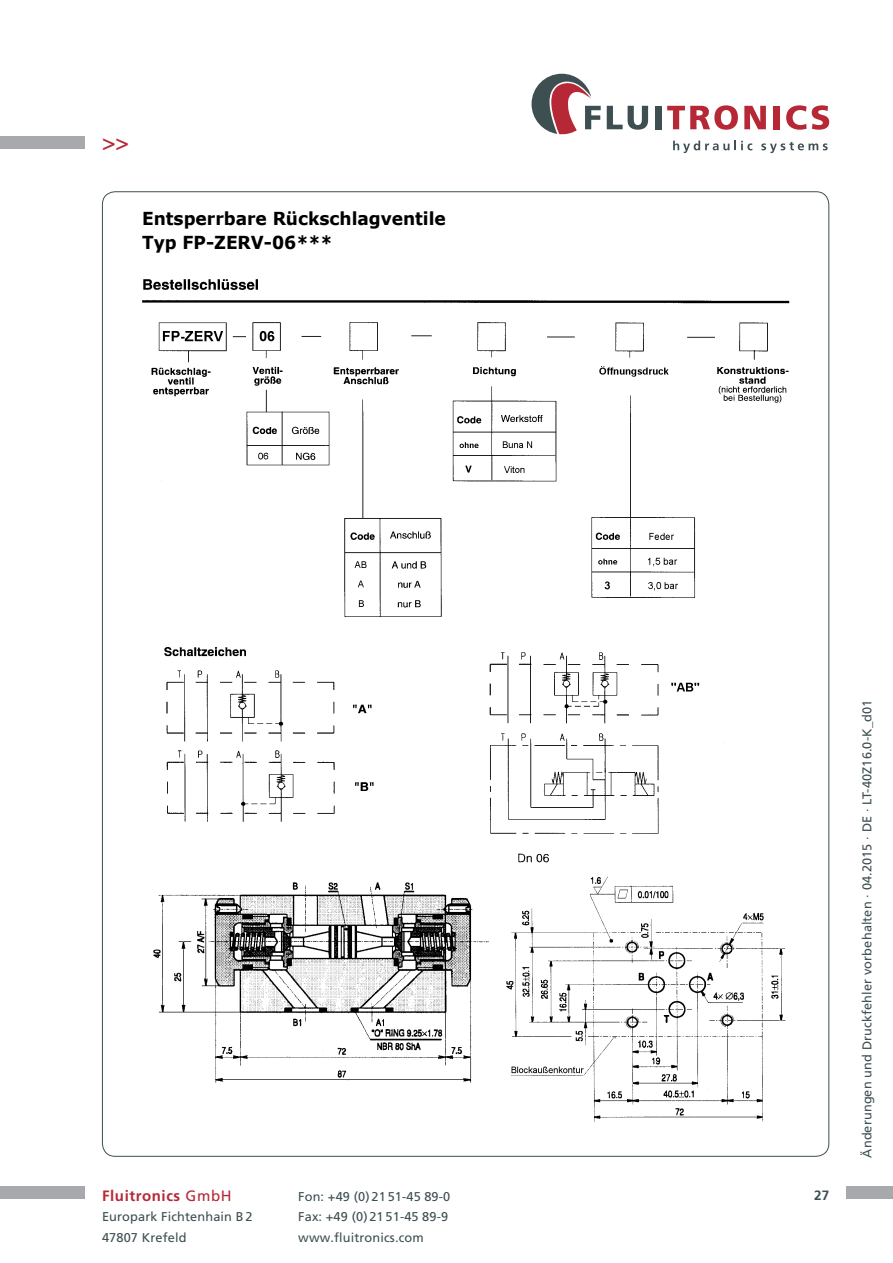
<style>
.page{position:relative;width:893px;height:1263px;background:#fff}
.page>*{position:absolute;margin:0;border:0;box-sizing:border-box;transform-origin:0 0}
.t1{font:22.5px "Frutiger LT Pro";color:#b72837}
.t2{font:700 17.85px/23.4px "Verdana";color:#000;scale:.95 1}
.t3{font:700 15px "Frutiger LT Pro";letter-spacing:.04em;color:#b72837}
.t4{font:700 13.5px "Frutiger LT Pro";color:#3d4f51}
.t5{font:12.75px/20.2px "Frutiger LT Pro";letter-spacing:.01em;color:#3d4f51}
.s1{font-weight:400}
</style>
<div class="page">
<div style="left:846px;top:1186px;width:47px;height:13px;background:#a8a9ad"></div>
<svg style="left:673px;top:141px;width:79px;height:12px"></svg>
<svg style="left:761px;top:142px;width:67px;height:11px"></svg>
<svg style="left:607px;top:106px;width:41px;height:24px"></svg>
<div style="left:655px;top:106px;width:7px;height:23px;background:#3d4f51"></div>
<svg style="left:531px;top:74px;width:70px;height:60px"></svg>
<svg style="left:667px;top:105px;width:71px;height:25px"></svg>
<svg style="left:744px;top:106px;width:22px;height:23px"></svg>
<div style="left:773px;top:106px;width:7px;height:23px;background:#b72837"></div>
<svg style="left:786px;top:105px;width:43px;height:25px"></svg>
<div style="left:0;top:1186px;width:85px;height:13px;background:#a8a9ad"></div>
<div style="left:0;top:136px;width:85px;height:13px;background:#a8a9ad"></div>
<img style="left:506px;top:853px;width:280px;height:269px">
<img style="left:153px;top:882px;width:336px;height:201px">
<img style="left:142px;top:279px;width:648px;height:555px">
<h1 class="t1" style="left:102px;top:129px;width:28px">&gt;&gt;</h1>
<h2 class="t2" style="left:142px;top:207px;width:321px">Entsperrbare Rückschlagventile<br>Typ FP-ZERV-06***</h2>
<p class="t3" style="left:102px;top:1187px;width:131px">Fluitronics <span class="s1">GmbH</span></p>
<p class="t4" style="left:814px;top:1187px;width:17px">27</p>
<p class="t5" style="left:102px;top:1207px;width:152px">Europark Fichtenhain B2<br>47807 Krefeld</p>
<p class="t5" style="left:298px;top:1187px;width:153px">Fon: +49 (0) 21 51-45 89-0<br>Fax: +49 (0) 21 51-45 89-9 www.fluitronics.com</p>
<p class="t5" style="left:857px;top:1158px;width:460px;rotate:-90deg">Änderungen und Druckfehler vorbehalten · 04.2015 · DE · LT-40Z16.0-K_d01</p>
</div>
